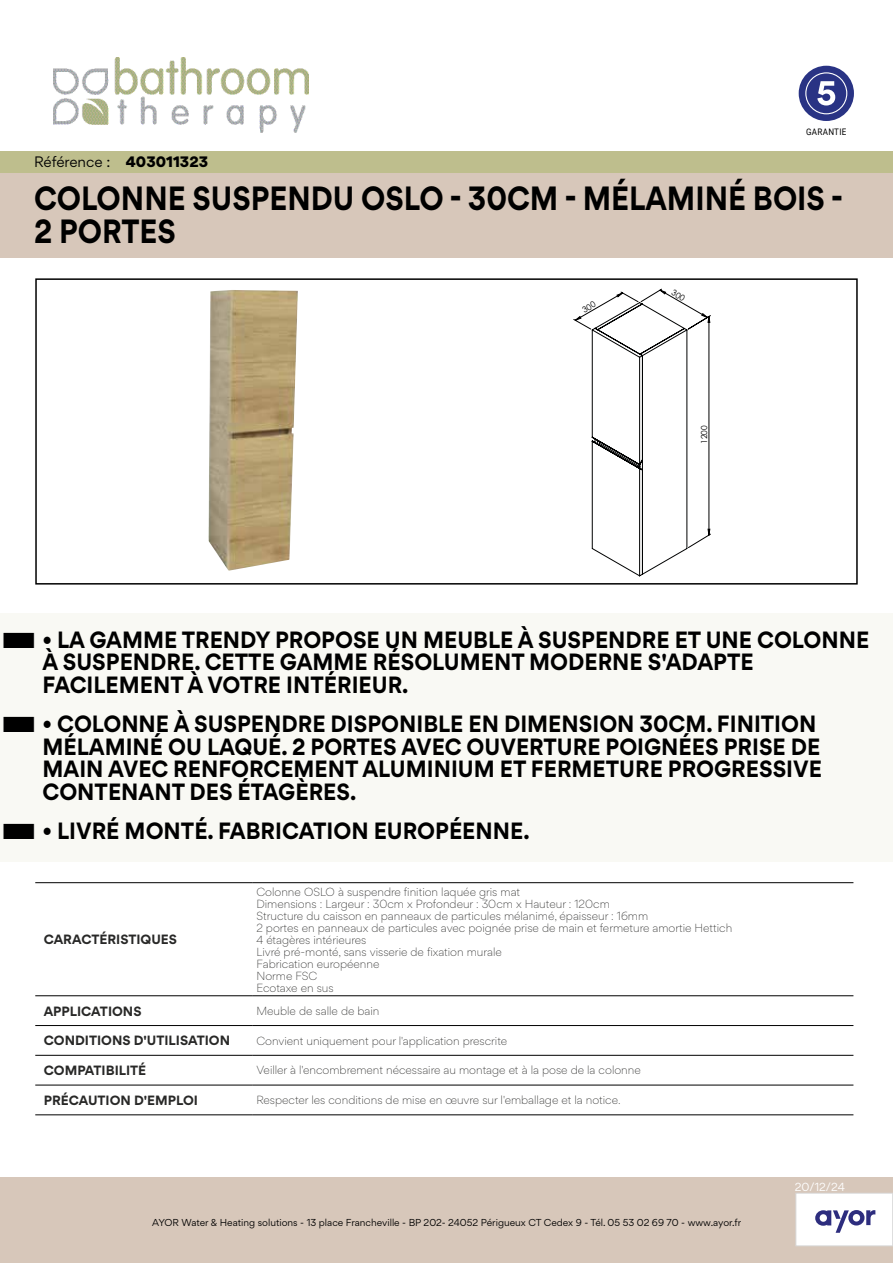
<style>
.page{position:relative;width:893px;height:1263px;background:#fff}
.page>*{position:absolute;margin:0;border:0;box-sizing:border-box;transform-origin:0 0}
.t1{font:700 30px/33px "Gordita";color:#000;scale:.9 1}
.t2{font:700 21px/22.5px "Gordita";color:#000;scale:.95 1}
.t3{font:13.5px "Gordita";letter-spacing:-.005em;color:#000}
.t4{font:700 12px "Gordita";color:#282827}
.t5{font:300 10.5px/12px "Gordita";color:#282827}
.t6{font:10.5px "Gordita";color:#fff}
.t7{font:9px "Gordita";color:#000}
.t8{font:9px "Roboto";letter-spacing:.035em;color:#000;scale:.9 1}
.t9{font:8.4px "Century Gothic";color:#000}
.s1{font-weight:900}
</style>
<div class="page">
<div style="left:0;top:172px;width:893px;height:85px;background:#d7c7ba"></div>
<div style="left:0;top:1178px;width:893px;height:85px;background:#d7c7ba"></div>
<div style="left:796px;top:1193px;width:97px;height:53px;background:#fff"></div>
<div style="left:795px;top:1193px;width:98px;height:53px;border:1px solid #dadada"></div>
<img style="left:208px;top:290px;width:90px;height:281px">
<hr style="left:35px;top:882px;width:217px;height:1px;background:#000">
<hr style="left:252px;top:882px;width:601px;height:1px;background:#000">
<hr style="left:35px;top:995px;width:217px;height:1px;background:#000">
<hr style="left:252px;top:995px;width:601px;height:1px;background:#000">
<hr style="left:35px;top:1025px;width:217px;height:1px;background:#000">
<hr style="left:252px;top:1025px;width:601px;height:1px;background:#000">
<hr style="left:35px;top:1055px;width:217px;height:1px;background:#000">
<hr style="left:252px;top:1055px;width:601px;height:1px;background:#000">
<hr style="left:35px;top:1085px;width:217px;height:1px;background:#000">
<hr style="left:252px;top:1085px;width:601px;height:1px;background:#000">
<hr style="left:35px;top:1114px;width:217px;height:1px;background:#000">
<hr style="left:252px;top:1114px;width:601px;height:1px;background:#000">
<div style="left:799px;top:66px;width:55px;height:55px;background:#293384;border-radius:50%"></div>
<svg style="left:805px;top:72px;width:42px;height:42px"></svg>
<div style="left:35px;top:278px;width:823px;height:307px;border:2px solid #000"></div>
<div style="left:0;top:614px;width:893px;height:101px;background:#f9f9f4"></div>
<div style="left:0;top:698px;width:893px;height:124px;background:#f9f9f4"></div>
<div style="left:0;top:805px;width:893px;height:57px;background:#f9f9f4"></div>
<svg style="left:815px;top:1210px;width:60px;height:23px"></svg>
<img style="left:53px;top:57px;width:256px;height:75px">
<div style="left:0;top:151px;width:893px;height:21px;background:#bebe8d"></div>
<svg style="left:574px;top:289px;width:137px;height:287px"></svg>
<p class="t3" style="left:34px;top:152px;width:176px">Référence : <span class="s1">403011323</span></p>
<p class="t8" style="left:806px;top:125px;width:46px">GARANTIE</p>
<h1 class="t1" style="left:34px;top:182px;width:901px">COLONNE SUSPENDU OSLO - 30CM - MÉLAMINÉ BOIS -<br>2 PORTES</h1>
<p class="t9" style="left:698px;top:444px;width:20px;rotate:-90deg">1200</p>
<h2 class="t2" style="left:43px;top:628px;width:872px">• LA GAMME TRENDY PROPOSE UN MEUBLE À SUSPENDRE ET UNE COLONNE<br>À SUSPENDRE. CETTE GAMME RÉSOLUMENT MODERNE S'ADAPTE<br>FACILEMENT À VOTRE INTÉRIEUR.</h2>
<h2 class="t2" style="left:43px;top:713px;width:822px">• COLONNE À SUSPENDRE DISPONIBLE EN DIMENSION 30CM. FINITION MÉLAMINÉ OU LAQUÉ. 2 PORTES AVEC OUVERTURE POIGNÉES PRISE DE MAIN AVEC RENFORCEMENT ALUMINIUM ET FERMETURE PROGRESSIVE CONTENANT DES ÉTAGÈRES.</h2>
<h2 class="t2" style="left:43px;top:820px;width:514px">• LIVRÉ MONTÉ. FABRICATION EUROPÉENNE.</h2>
<p class="t4" style="left:44px;top:930px;width:135px">CARACTÉRISTIQUES</p>
<p class="t5" style="left:256px;top:885px;width:477px">Colonne OSLO à suspendre finition laquée gris mat<br>Dimensions : Largeur : 30cm x Profondeur : 30cm x Hauteur : 120cm<br>Structure du caisson en panneaux de particules mélanimé, épaisseur : 16mm<br>2 portes en panneaux de particules avec poignée prise de main et fermeture amortie Hettich 4 étagères intérieures<br>Livré pré-monté, sans visserie de fixation murale<br>Fabrication européenne<br>Norme FSC<br>Ecotaxe en sus</p>
<p class="t4" style="left:44px;top:1001px;width:99px">APPLICATIONS</p>
<p class="t5" style="left:256px;top:1004px;width:125px">Meuble de salle de bain</p>
<p class="t4" style="left:44px;top:1031px;width:188px">CONDITIONS D'UTILISATION</p>
<p class="t5" style="left:256px;top:1034px;width:252px">Convient uniquement pour l'application prescrite</p>
<p class="t4" style="left:44px;top:1061px;width:104px">COMPATIBILITÉ</p>
<p class="t5" style="left:256px;top:1064px;width:386px">Veiller à l'encombrement nécessaire au montage et à la pose de la colonne</p>
<p class="t4" style="left:44px;top:1090px;width:156px">PRÉCAUTION D'EMPLOI</p>
<p class="t5" style="left:256px;top:1094px;width:366px">Respecter les conditions de mise en œuvre sur l'emballage et la notice.</p>
<p class="t7" style="left:152px;top:1216px;width:590px">AYOR Water &amp; Heating solutions - 13 place Francheville - BP 202- 24052 Périgueux CT Cedex 9 - Tél. 05 53 02 69 70 - www.ayor.fr</p>
<p class="t6" style="left:795px;top:1179px;width:52px">20/12/24</p>
</div>
